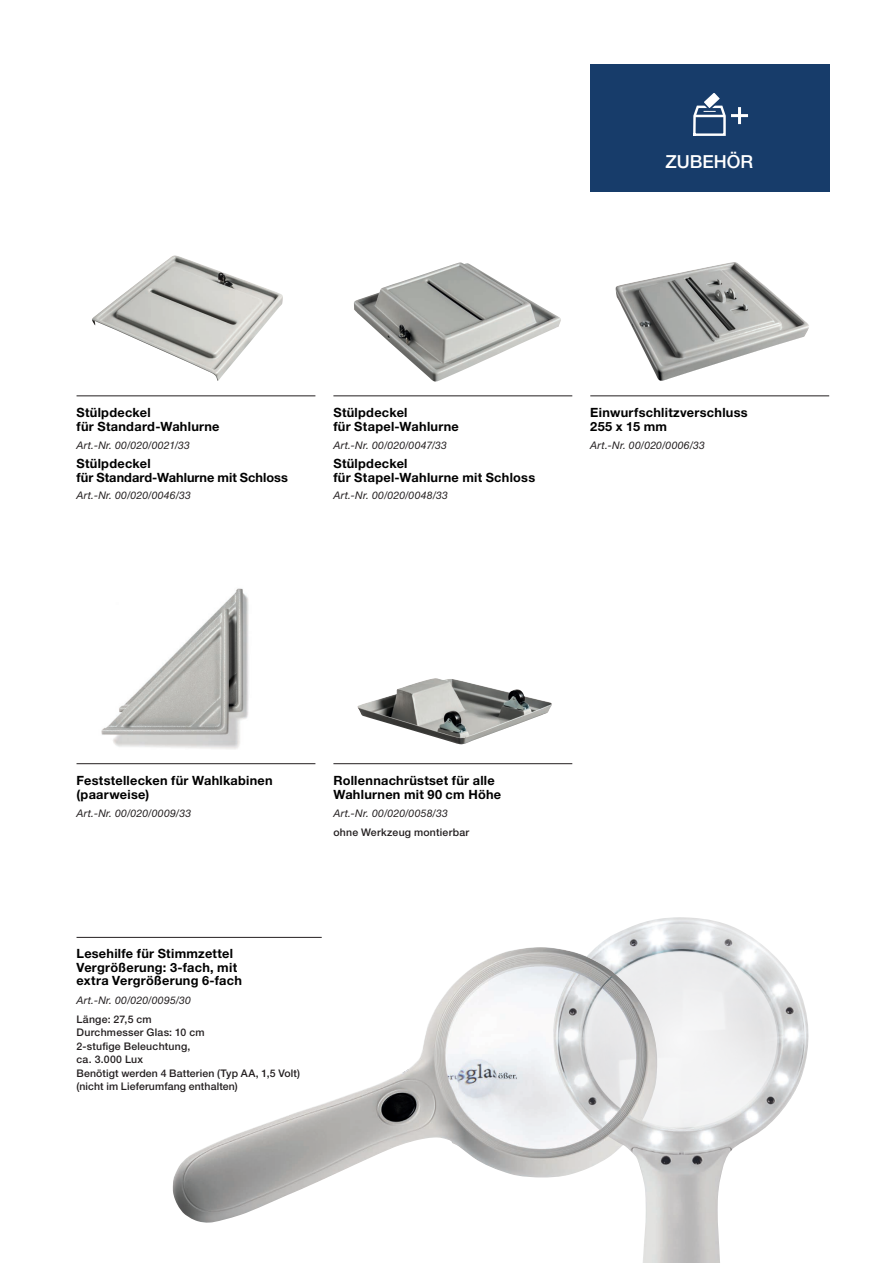
<style>
.page{position:relative;width:893px;height:1263px;background:#fff}
.page>*{position:absolute;margin:0;border:0;box-sizing:border-box;transform-origin:0 0}
.t1{font:500 18px "Helvetica Neue LT Pro";color:#fff}
.t2{font:700 12.75px/13.5px "Helvetica Neue LT Pro";letter-spacing:.02em;color:#000}
.t3{font:italic 10.5px "Helvetica Neue LT Pro";letter-spacing:.025em;color:#231f20}
.t4{font:500 10.5px/13.5px "Helvetica Neue LT Pro";letter-spacing:.02em;color:#231f20}
</style>
<div class="page">
<img style="left:597px;top:917px;width:212px;height:346px">
<div style="left:584px;top:951px;width:193px;height:177px;background:#f0f0f2;border-radius:50%"></div>
<img style="left:173px;top:947px;width:484px;height:276px">
<img style="left:357px;top:678px;width:195px;height:67px">
<hr style="left:77px;top:763px;width:238px;height:1px;background:#231f20">
<hr style="left:333px;top:395px;width:239px;height:1px;background:#231f20">
<hr style="left:590px;top:395px;width:239px;height:1px;background:#231f20">
<hr style="left:333px;top:763px;width:239px;height:1px;background:#231f20">
<div style="left:590px;top:64px;width:240px;height:127px;background:#173c6a"></div>
<hr style="left:738px;top:107px;width:3px;height:17px;background:#fff">
<hr style="left:731px;top:114px;width:17px;height:3px;background:#fff">
<svg style="left:693px;top:93px;width:33px;height:43px"></svg>
<hr style="left:77px;top:395px;width:238px;height:1px;background:#231f20">
<hr style="left:77px;top:937px;width:245px;height:1px;background:#231f20">
<img style="left:92px;top:255px;width:191px;height:126px">
<img style="left:354px;top:262px;width:207px;height:120px">
<img style="left:101px;top:588px;width:148px;height:161px">
<img style="left:615px;top:262px;width:194px;height:119px">
<h1 class="t1" style="left:666px;top:151px;width:89px">ZUBEHÖR</h1>
<p class="t2" style="left:77px;top:406px;width:145px">Stülpdeckel<br>für Standard-Wahlurne</p>
<p class="t3" style="left:77px;top:439px;width:115px">Art.-Nr. 00/020/0021/33</p>
<p class="t2" style="left:77px;top:456px;width:213px">Stülpdeckel<br>für Standard-Wahlurne mit Schloss</p>
<p class="t3" style="left:77px;top:489px;width:116px">Art.-Nr. 00/020/0046/33</p>
<p class="t2" style="left:333px;top:406px;width:127px">Stülpdeckel<br>für Stapel-Wahlurne</p>
<p class="t3" style="left:333px;top:439px;width:115px">Art.-Nr. 00/020/0047/33</p>
<p class="t2" style="left:333px;top:456px;width:203px">Stülpdeckel<br>für Stapel-Wahlurne mit Schloss</p>
<p class="t3" style="left:333px;top:489px;width:116px">Art.-Nr. 00/020/0048/33</p>
<p class="t2" style="left:590px;top:406px;width:159px">Einwurfschlitzverschluss<br>255 x 15 mm</p>
<p class="t3" style="left:590px;top:439px;width:116px">Art.-Nr. 00/020/0006/33</p>
<p class="t2" style="left:77px;top:774px;width:198px">Feststellecken für Wahlkabinen (paarweise)</p>
<p class="t3" style="left:77px;top:807px;width:116px">Art.-Nr. 00/020/0009/33</p>
<p class="t2" style="left:333px;top:774px;width:169px">Rollennachrüstset für alle<br>Wahlurnen mit 90 cm Höhe</p>
<p class="t3" style="left:333px;top:807px;width:116px">Art.-Nr. 00/020/0058/33</p>
<p class="t4" style="left:333px;top:825px;width:137px">ohne Werkzeug montierbar</p>
<p class="t2" style="left:77px;top:947px;width:167px">Lesehilfe für Stimmzettel<br>Vergrößerung: 3-fach, mit extra Vergrößerung 6-fach</p>
<p class="t3" style="left:77px;top:994px;width:116px">Art.-Nr. 00/020/0095/30</p>
<p class="t4" style="left:77px;top:1012px;width:225px">Länge: 27,5 cm<br>Durchmesser Glas: 10 cm<br>2-stufige Beleuchtung,<br>ca. 3.000 Lux<br>Benötigt werden 4 Batterien (Typ AA, 1,5 Volt) (nicht im Lieferumfang enthalten)</p>
</div>
